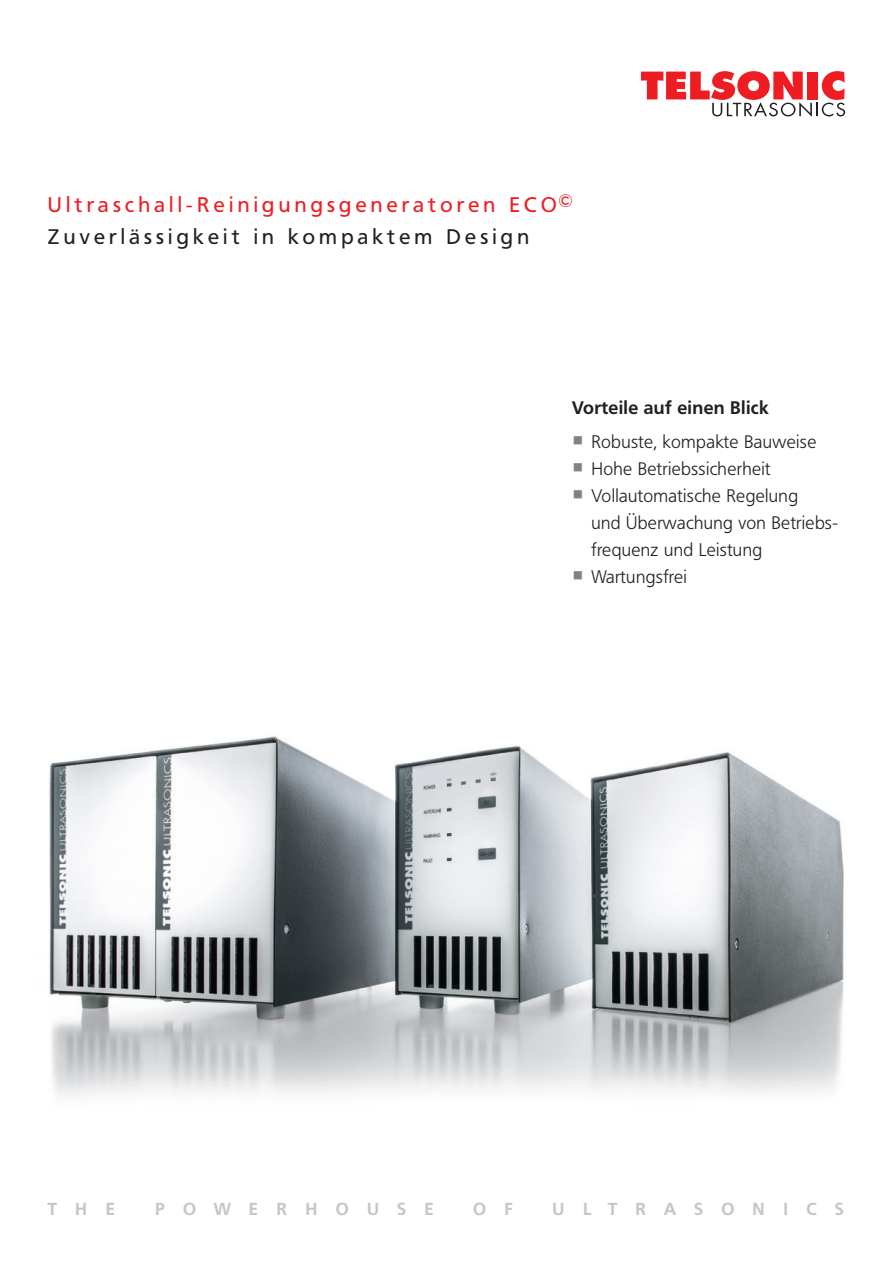
<style>
.page{position:relative;width:893px;height:1263px;background:#fff}
.page>*{position:absolute;margin:0;border:0;box-sizing:border-box;transform-origin:0 0}
.t1{font:21px/31.8px "Frutiger BQ";letter-spacing:.2em;color:#ee1d23}
.t2{font:300 18px/27px "Frutiger BQ";letter-spacing:.02em;color:#231f20}
.t3{font:700 18px "Frutiger BQ";letter-spacing:.02em;color:#231f20}
.t4{font:700 17.25px "Frutiger BQ";letter-spacing:1.06em;color:#c5c6c8}
.s1{color:#231f20}
.s2{color:#808285}
</style>
<div class="page">
<img style="left:49px;top:736px;width:795px;height:361px">
<svg style="left:641px;top:71px;width:204px;height:46px"></svg>
<p class="t1" style="left:48px;top:189px;width:527px">Ultraschall-Reinigungsgeneratoren ECO<sup>©<br></sup><span class="s1">Zuverlässigkeit in kompaktem Design</span></p>
<p class="t3" style="left:572px;top:397px;width:198px">Vorteile auf einen Blick</p>
<p class="t2" style="left:572px;top:429px;width:246px"><span class="s2">○</span> Robuste, kompakte Bauweise</p>
<p class="t2" style="left:572px;top:456px;width:200px"><span class="s2">○</span> Hohe Betriebssicherheit</p>
<p class="t2" style="left:591px;top:483px;width:248px;text-indent:-19px"><span class="s2">○</span> Vollautomatische Regelung<br>und Überwachung von Betriebs&shy;frequenz und Leistung</p>
<p class="t2" style="left:572px;top:564px;width:116px"><span class="s2">○</span> Wartungsfrei</p>
<p class="t4" style="left:48px;top:1198px;width:69px">THE</p>
<p class="t4" style="left:155px;top:1198px;width:280px">POWERHOUSE</p>
<p class="t4" style="left:473px;top:1198px;width:41px">O F</p>
<p class="t4" style="left:553px;top:1198px;width:293px">ULTRASONICS</p>
</div>
